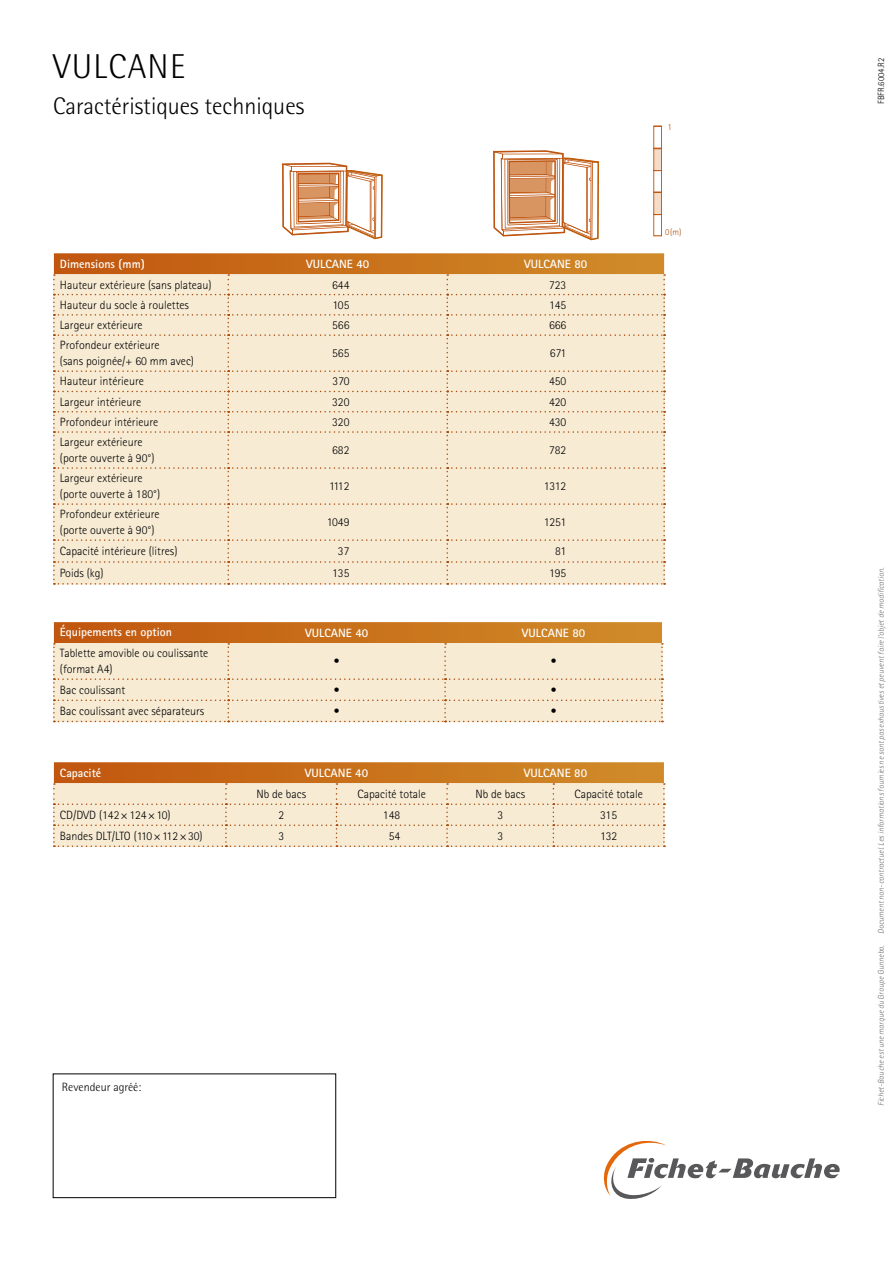
<style>
.page{position:relative;width:893px;height:1263px;background:#fff}
.page>*{position:absolute;margin:0;border:0;box-sizing:border-box;transform-origin:0 0}
.t1{font:300 34.5px "Rotis Semi Sans Std";letter-spacing:.04em;color:#000}
.t2{font:300 24px "Rotis Semi Sans Std";color:#000}
.t3{font:300 12px/15.8px "Rotis Sans Serif Std";color:#000}
.t4{font:700 12px "Rotis Sans Serif Std";color:#fff}
.t5{font:300 12px "Rotis Semi Sans Std";color:#000}
.t6{font:300 9px "Rotis Sans Serif Std";color:#000}
.t7{font:300 9px "Rotis Sans Serif Std";color:#aa4e0f}
.t8{font:italic 300 8.25px "Rotis Sans Serif Std";letter-spacing:-.005em;color:#707173}
</style>
<div class="page">
<svg style="left:604px;top:1141px;width:236px;height:58px"></svg>
<svg style="left:282px;top:163px;width:101px;height:76px"></svg>
<hr style="left:291px;top:171px;width:55px;height:1px;background:#be540f">
<svg style="left:493px;top:150px;width:106px;height:90px"></svg>
<hr style="left:502px;top:158px;width:61px;height:1px;background:#be540f">
<div style="left:653px;top:213px;width:9px;height:23px;border:1px solid #c1560f"></div>
<div style="left:654px;top:192px;width:7px;height:23px;background:#f4dcc8"></div>
<div style="left:653px;top:192px;width:9px;height:23px;border:1px solid #c1560f"></div>
<div style="left:653px;top:170px;width:9px;height:23px;border:1px solid #c1560f"></div>
<div style="left:654px;top:148px;width:7px;height:23px;background:#f4dcc8"></div>
<div style="left:653px;top:148px;width:9px;height:23px;border:1px solid #c1560f"></div>
<div style="left:653px;top:126px;width:9px;height:23px;border:1px solid #c1560f"></div>
<svg style="left:53px;top:253px;width:612px;height:332px;background:#f2e1c5"></svg>
<svg style="left:53px;top:622px;width:610px;height:100px;background:#eccfab"></svg>
<svg style="left:53px;top:762px;width:612px;height:85px;background:#eacaa4"></svg>
<div style="left:53px;top:1074px;width:283px;height:124px;border:1px solid #000"></div>
<h1 class="t1" style="left:53px;top:46px;width:134px">VULCANE</h1>
<h2 class="t2" style="left:53px;top:92px;width:252px">Caractéristiques techniques</h2>
<p class="t7" style="left:668px;top:121px;width:6px">1</p>
<p class="t4" style="left:60px;top:257px;width:86px">Dimensions (mm)</p>
<p class="t4" style="left:306px;top:256px;width:65px">VULCANE 40</p>
<p class="t4" style="left:524px;top:257px;width:65px">VULCANE 80</p>
<p class="t3" style="left:60px;top:277px;width:153px">Hauteur extérieure (sans plateau)</p>
<p class="t3" style="left:332px;top:277px;width:19px">644</p>
<p class="t3" style="left:549px;top:277px;width:19px">723</p>
<p class="t3" style="left:60px;top:297px;width:131px">Hauteur du socle à roulettes</p>
<p class="t3" style="left:333px;top:297px;width:18px">105</p>
<p class="t3" style="left:549px;top:297px;width:19px">145</p>
<p class="t3" style="left:60px;top:317px;width:84px">Largeur extérieure</p>
<p class="t3" style="left:332px;top:317px;width:19px">566</p>
<p class="t3" style="left:549px;top:317px;width:19px">666</p>
<p class="t3" style="left:60px;top:337px;width:136px">Profondeur extérieure<br>(sans poignée/+ 60 mm avec)</p>
<p class="t3" style="left:332px;top:345px;width:19px">565</p>
<p class="t3" style="left:550px;top:345px;width:18px">671</p>
<p class="t3" style="left:60px;top:374px;width:86px">Hauteur intérieure</p>
<p class="t3" style="left:333px;top:374px;width:18px">370</p>
<p class="t3" style="left:549px;top:374px;width:19px">450</p>
<p class="t3" style="left:60px;top:394px;width:83px">Largeur intérieure</p>
<p class="t3" style="left:332px;top:394px;width:19px">320</p>
<p class="t3" style="left:549px;top:394px;width:19px">420</p>
<p class="t3" style="left:60px;top:414px;width:100px">Profondeur intérieure</p>
<p class="t3" style="left:332px;top:414px;width:19px">320</p>
<p class="t3" style="left:549px;top:414px;width:19px">430</p>
<p class="t3" style="left:60px;top:434px;width:96px">Largeur extérieure (porte ouverte à 90°)</p>
<p class="t3" style="left:332px;top:442px;width:19px">682</p>
<p class="t3" style="left:549px;top:442px;width:19px">782</p>
<p class="t3" style="left:60px;top:470px;width:102px">Largeur extérieure (porte ouverte à 180°)</p>
<p class="t3" style="left:329px;top:478px;width:22px">1112</p>
<p class="t3" style="left:544px;top:478px;width:24px">1312</p>
<p class="t3" style="left:60px;top:506px;width:101px">Profondeur extérieure (porte ouverte à 90°)</p>
<p class="t3" style="left:327px;top:514px;width:24px">1049</p>
<p class="t3" style="left:544px;top:514px;width:24px">1251</p>
<p class="t3" style="left:60px;top:543px;width:119px">Capacité intérieure (litres)</p>
<p class="t3" style="left:338px;top:543px;width:13px">37</p>
<p class="t3" style="left:555px;top:543px;width:13px">81</p>
<p class="t3" style="left:60px;top:565px;width:45px">Poids (kg)</p>
<p class="t3" style="left:332px;top:565px;width:19px">135</p>
<p class="t3" style="left:549px;top:565px;width:19px">195</p>
<p class="t4" style="left:60px;top:625px;width:114px">Équipements en option</p>
<p class="t4" style="left:305px;top:625px;width:65px">VULCANE 40</p>
<p class="t4" style="left:522px;top:625px;width:65px">VULCANE 80</p>
<p class="t3" style="left:60px;top:645px;width:150px">Tablette amovible ou coulissante (format A4)</p>
<p class="t3" style="left:334px;top:653px;width:7px">•</p>
<p class="t3" style="left:551px;top:653px;width:7px">•</p>
<p class="t3" style="left:60px;top:682px;width:67px">Bac coulissant</p>
<p class="t3" style="left:334px;top:682px;width:7px">•</p>
<p class="t3" style="left:551px;top:682px;width:7px">•</p>
<p class="t3" style="left:60px;top:703px;width:146px">Bac coulissant avec séparateurs</p>
<p class="t3" style="left:334px;top:703px;width:7px">•</p>
<p class="t3" style="left:551px;top:703px;width:7px">•</p>
<p class="t4" style="left:60px;top:766px;width:43px">Capacité</p>
<p class="t4" style="left:305px;top:766px;width:65px">VULCANE 40</p>
<p class="t4" style="left:524px;top:766px;width:65px">VULCANE 80</p>
<p class="t3" style="left:256px;top:786px;width:51px">Nb de bacs</p>
<p class="t3" style="left:358px;top:786px;width:70px">Capacité totale</p>
<p class="t3" style="left:475px;top:786px;width:51px">Nb de bacs</p>
<p class="t3" style="left:574px;top:786px;width:70px">Capacité totale</p>
<p class="t3" style="left:60px;top:807px;width:112px">CD/DVD (142×124×10)</p>
<p class="t3" style="left:278px;top:807px;width:7px">2</p>
<p class="t3" style="left:383px;top:807px;width:19px">148</p>
<p class="t3" style="left:497px;top:807px;width:7px">3</p>
<p class="t3" style="left:600px;top:807px;width:18px">315</p>
<p class="t3" style="left:60px;top:828px;width:144px">Bandes DLT/LTO (110×112×30)</p>
<p class="t3" style="left:278px;top:828px;width:7px">3</p>
<p class="t3" style="left:389px;top:828px;width:13px">54</p>
<p class="t3" style="left:497px;top:828px;width:7px">3</p>
<p class="t3" style="left:600px;top:828px;width:19px">132</p>
<p class="t7" style="left:665px;top:227px;width:18px">0(m)</p>
<p class="t5" style="left:62px;top:1080px;width:81px">Revendeur agréé:</p>
<p class="t6" style="left:876px;top:104px;width:48px;rotate:-90deg">FBFR.6004.R2</p>
<p class="t8" style="left:876px;top:934px;width:368px;rotate:-90deg">Document non-contractuel. Les informations fournies ne sont pas exhaustives et peuvent faire l'objet de modification.</p>
<p class="t8" style="left:876px;top:1106px;width:162px;rotate:-90deg">Fichet-Bauche est une marque du Groupe Gunnebo.</p>
</div>
